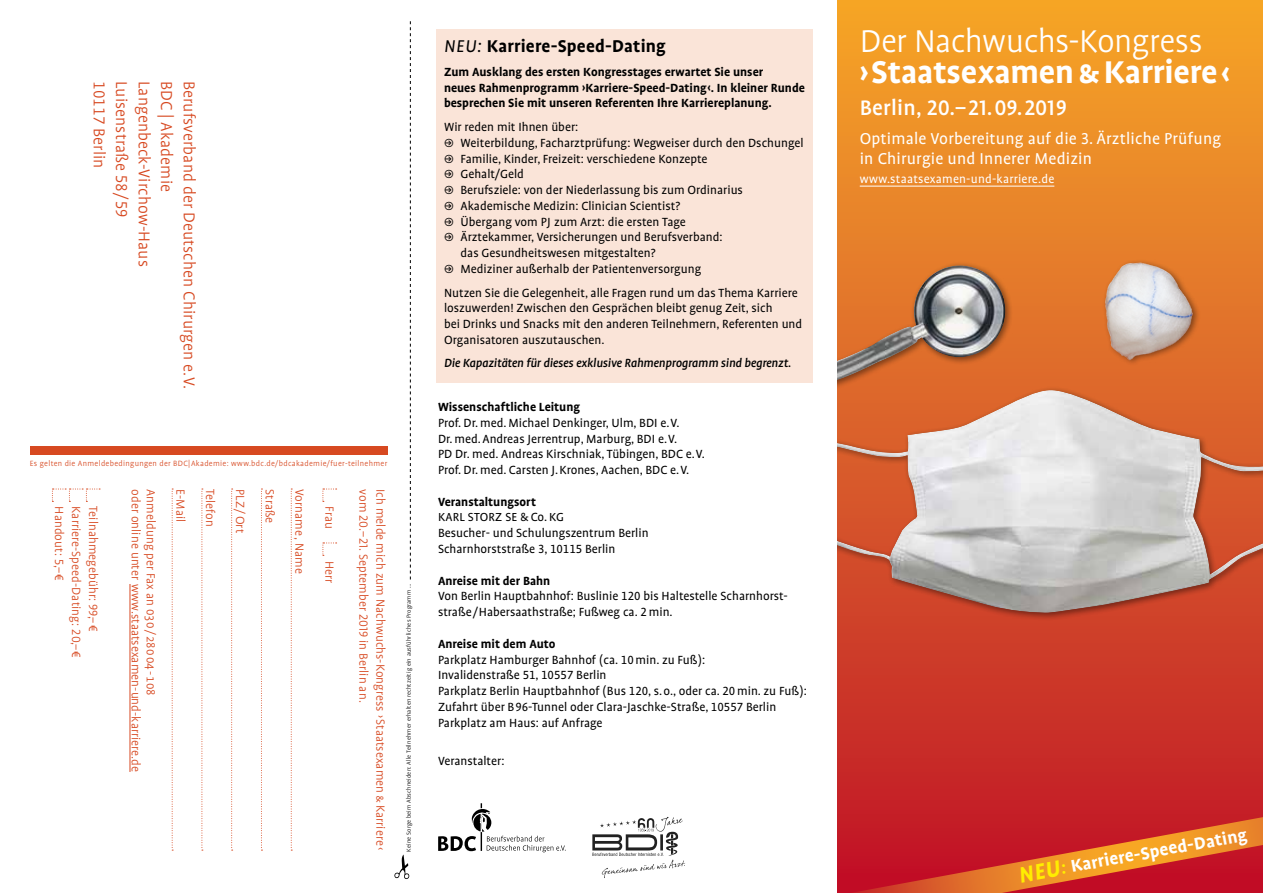
<style>
.page{position:relative;width:1263px;height:893px;background:#fff}
.page>*{position:absolute;margin:0;border:0;box-sizing:border-box;transform-origin:0 0}
.t1{font:700 36px "Profile Pro";letter-spacing:-.005em;color:#fff}
.t2{font:300 36px "Profile Pro";letter-spacing:-.015em;color:#fff}
.t3{font:500 24px "Profile Pro";letter-spacing:.01em;color:#fff}
.t4{font:700 19.5px "Profile Pro";letter-spacing:.01em;color:#000}
.t5{font:700 19.5px "Profile Pro";color:#fff}
.t6{font:300 18px "Profile Pro";letter-spacing:.005em;color:#d74921}
.t7{font:18px/19.5px "Profile Pro";letter-spacing:.01em;color:#fff}
.t8{font:13.5px/15.8px "Profile Pro";color:#000}
.t9{font:300 13.5px/17px "Profile Pro";letter-spacing:.005em;color:#d74921}
.t10{font:700 13.5px/15.8px "Profile Pro";color:#000}
.t11{font:italic 500 13.5px "Profile Pro";letter-spacing:-.01em;color:#000}
.t12{font:13.5px "Profile Pro";letter-spacing:.015em;color:#fff}
.t13{font:13.35px "Profile Pro";letter-spacing:.02em;color:#000}
.t14{font:300 8.7px "Profile Pro";letter-spacing:.035em;color:#d74921}
.t15{font:300 6.75px "Profile Pro";letter-spacing:.02em;color:#000}
.s1{font-weight:400;font-style:italic}
.s2{font-size:13.5px}
.s3{font-style:italic;font-size:25.5px;color:#ffed00}
.s4{font-style:italic;color:#ffed00}
</style>
<div class="page">
<svg style="left:838px;top:0;width:425px;height:893px;background:#de6728"></svg>
<div style="left:838px;top:237px;width:178px;height:161px;background:#000;opacity:.1"></div>
<div style="left:1092px;top:252px;width:111px;height:114px;background:#000;opacity:.1"></div>
<div style="left:838px;top:386px;width:425px;height:234px;background:#000;opacity:.45"></div>
<div style="left:838px;top:389px;width:425px;height:225px;background:#000;opacity:.1"></div>
<div style="left:436px;top:29px;width:376px;height:354px;background:#fae4d8"></div>
<svg style="left:410px;top:21px;width:1px;height:559px"></svg>
<svg style="left:394px;top:854px;width:15px;height:25px"></svg>
<svg style="left:291px;top:489px;width:1px;height:362px"></svg>
<svg style="left:261px;top:489px;width:1px;height:362px"></svg>
<svg style="left:231px;top:489px;width:2px;height:362px"></svg>
<svg style="left:202px;top:489px;width:1px;height:362px"></svg>
<svg style="left:172px;top:489px;width:1px;height:362px"></svg>
<svg style="left:323px;top:489px;width:14px;height:13px"></svg>
<svg style="left:323px;top:543px;width:14px;height:13px"></svg>
<hr style="left:860px;top:186px;width:194px;height:1px;background:#fff">
<svg style="left:52px;top:489px;width:48px;height:13px"></svg>
<hr style="left:130px;top:584px;width:1px;height:188px;background:#d74921">
<div style="left:30px;top:446px;width:357px;height:9px;background:#d74921"></div>
<svg style="left:438px;top:803px;width:128px;height:49px"></svg>
<svg style="left:592px;top:817px;width:93px;height:61px"></svg>
<svg style="left:850px;top:817px;width:413px;height:76px;background:#ce3826"></svg>
<h3 class="t6" style="left:109px;top:81px;width:89px;rotate:90deg">10117 Berlin</h3>
<h3 class="t6" style="left:132px;top:81px;width:138px;rotate:90deg">Luisenstraße 58 / 59</h3>
<h3 class="t6" style="left:154px;top:81px;width:187px;rotate:90deg">Langenbeck-Virchow-Haus</h3>
<h3 class="t6" style="left:177px;top:81px;width:112px;rotate:90deg">BDC | Akademie</h3>
<h3 class="t6" style="left:199px;top:81px;width:309px;rotate:90deg">Berufsverband der Deutschen Chirurgen e. V.</h3>
<p class="t14" style="left:30px;top:458px;width:359px">Es gelten die Anmeldebedingungen der BDC|Akademie: www.bdc.de/bdcakademie/fuer-teilnehmer</p>
<p class="t9" style="left:67px;top:506px;width:76px;rotate:90deg">Handout: 5,– €</p>
<p class="t9" style="left:84px;top:506px;width:153px;rotate:90deg">Karriere-Speed-Dating: 20,– €</p>
<p class="t9" style="left:101px;top:506px;width:126px;rotate:90deg">Teilnahmegebühr: 99,– €</p>
<p class="t9" style="left:159px;top:489px;width:208px;rotate:90deg">Anmeldung per Fax an 030 / 28004 -108</p>
<p class="t9" style="left:188px;top:489px;width:35px;rotate:90deg">E-Mail</p>
<p class="t9" style="left:218px;top:489px;width:39px;rotate:90deg">Telefon</p>
<p class="t9" style="left:144px;top:489px;width:284px;rotate:90deg">oder online unter www.staatsexamen-und-karriere.de</p>
<p class="t9" style="left:248px;top:489px;width:46px;rotate:90deg">PLZ/ Ort</p>
<p class="t9" style="left:278px;top:489px;width:36px;rotate:90deg">Straße</p>
<p class="t9" style="left:308px;top:489px;width:86px;rotate:90deg">Vorname , Name</p>
<p class="t9" style="left:337px;top:506px;width:24px;rotate:90deg">Frau</p>
<p class="t9" style="left:337px;top:561px;width:24px;rotate:90deg">Herr</p>
<p class="t9" style="left:388px;top:489px;width:363px;rotate:90deg">Ich melde mich zum Nachwuchs-Kongress › Staatsexamen &amp; Karriere ‹ vom 20.–21. September 2019 in Berlin an.</p>
<p class="t15" style="left:405px;top:851px;width:269px;rotate:-90deg">Keine Sorge beim Abschneiden: Alle Teilnehmer erhalten rechtzeitig ein ausführliches Programm …</p>
<h3 class="t4" style="left:444px;top:35px;width:223px"><span class="s1">NEU:</span> Karriere-Speed-Dating</h3>
<p class="t10" style="left:444px;top:64px;width:362px">Zum Ausklang des ersten Kongresstages erwartet Sie unser<br>neues Rahmenprogramm ›Karriere-Speed-Dating ‹. In kleiner Runde besprechen Sie mit unseren Referenten Ihre Karriereplanung.</p>
<p class="t8" style="left:444px;top:120px;width:136px">Wir reden mit Ihnen über:</p>
<p class="t8" style="left:444px;top:135px;width:361px">→ Weiterbildung, Facharztprüfung: Wegweiser durch den Dschungel</p>
<p class="t8" style="left:444px;top:151px;width:265px">→ Familie, Kinder, Freizeit: verschiedene Konzepte</p>
<p class="t8" style="left:444px;top:167px;width:81px">→ Gehalt/Geld</p>
<p class="t8" style="left:444px;top:183px;width:300px">→ Berufsziele: von der Niederlassung bis zum Ordinarius</p>
<p class="t8" style="left:444px;top:198px;width:238px">→ Akademische Medizin: Clinician Scientist?</p>
<p class="t8" style="left:444px;top:214px;width:243px">→ Übergang vom PJ zum Arzt: die ersten Tage</p>
<p class="t8" style="left:460px;top:230px;width:264px;text-indent:-16px">→ Ärztekammer, Versicherungen und Berufsverband: das Gesundheitswesen mitgestalten?</p>
<p class="t8" style="left:444px;top:257px;width:355px;line-height:23.7px">→ Mediziner außerhalb der Patientenversorgung<br>Nutzen Sie die Gelegenheit, alle Fragen rund um das Thema Karriere</p>
<p class="t8" style="left:444px;top:301px;width:360px">loszuwerden! Zwischen den Gesprächen bleibt genug Zeit, sich<br>bei Drinks und Snacks mit den anderen Teilnehmern, Referenten und<br>Organisatoren auszutauschen.</p>
<p class="t11" style="left:444px;top:356px;width:349px">Die Kapazitäten für dieses exklusive Rahmenprogramm sind begrenzt.</p>
<p class="t10" style="left:438px;top:399px;width:144px">Wissenschaftliche Leitung</p>
<p class="t8" style="left:438px;top:415px;width:268px">Prof. Dr. med. Michael Denkinger, Ulm, BDI e. V.<br>Dr. med. Andreas Jerrentrup, Marburg, BDI e. V.<br>PD Dr. med. Andreas Kirschniak, Tübingen, BDC e. V.<br>Prof. Dr. med. Carsten J. Krones, Aachen, BDC e. V.</p>
<p class="t10" style="left:438px;top:494px;width:99px">Veranstaltungsort</p>
<p class="t13" style="left:438px;top:510px;width:127px">KARL STORZ SE <span class="s2">&amp; Co.</span> KG</p>
<p class="t8" style="left:438px;top:526px;width:212px">Besucher- und Schulungszentrum Berlin<br>Scharnhorststraße 3, 10115 Berlin</p>
<p class="t10" style="left:438px;top:573px;width:114px">Anreise mit der Bahn</p>
<p class="t8" style="left:438px;top:589px;width:351px">Von Berlin Hauptbahnhof: Buslinie 120 bis Haltestelle Scharnhorst&shy;straße/Habersaathstraße; Fußweg ca. 2 min.</p>
<p class="t10" style="left:438px;top:636px;width:119px">Anreise mit dem Auto</p>
<p class="t8" style="left:438px;top:652px;width:370px">Parkplatz Hamburger Bahnhof ( ca. 10 min. zu Fuß ):<br>Invalidenstraße 51, 10557 Berlin<br>Parkplatz Berlin Hauptbahnhof ( Bus 120, s. o., oder ca. 20 min. zu Fuß ):<br>Zufahrt über B 96-Tunnel oder Clara-Jaschke-Straße, 10557 Berlin Parkplatz am Haus: auf Anfrage</p>
<p class="t8" style="left:438px;top:753px;width:68px">Veranstalter:</p>
<h1 class="t2" style="left:860px;top:22px;width:344px">Der Nachwuchs-Kongress</h1>
<h1 class="t1" style="left:860px;top:51px;width:372px">› Staatsexamen &amp; Karriere ‹</h1>
<h2 class="t3" style="left:860px;top:94px;width:209px">Berlin, 20.– 21. 09. 2019</h2>
<h3 class="t7" style="left:860px;top:130px;width:363px">Optimale Vorbereitung auf die 3. Ärztliche Prüfung in Chirurgie und Innerer Medizin</h3>
<p class="t12" style="left:860px;top:171px;width:196px">www.staatsexamen-und-karriere.de</p>
<h3 class="t5" style="left:1017px;top:864px;width:233px;rotate:-10deg"><span class="s3">NEU</span><span class="s4">:</span> Karriere-Speed-Dating</h3>
</div>
